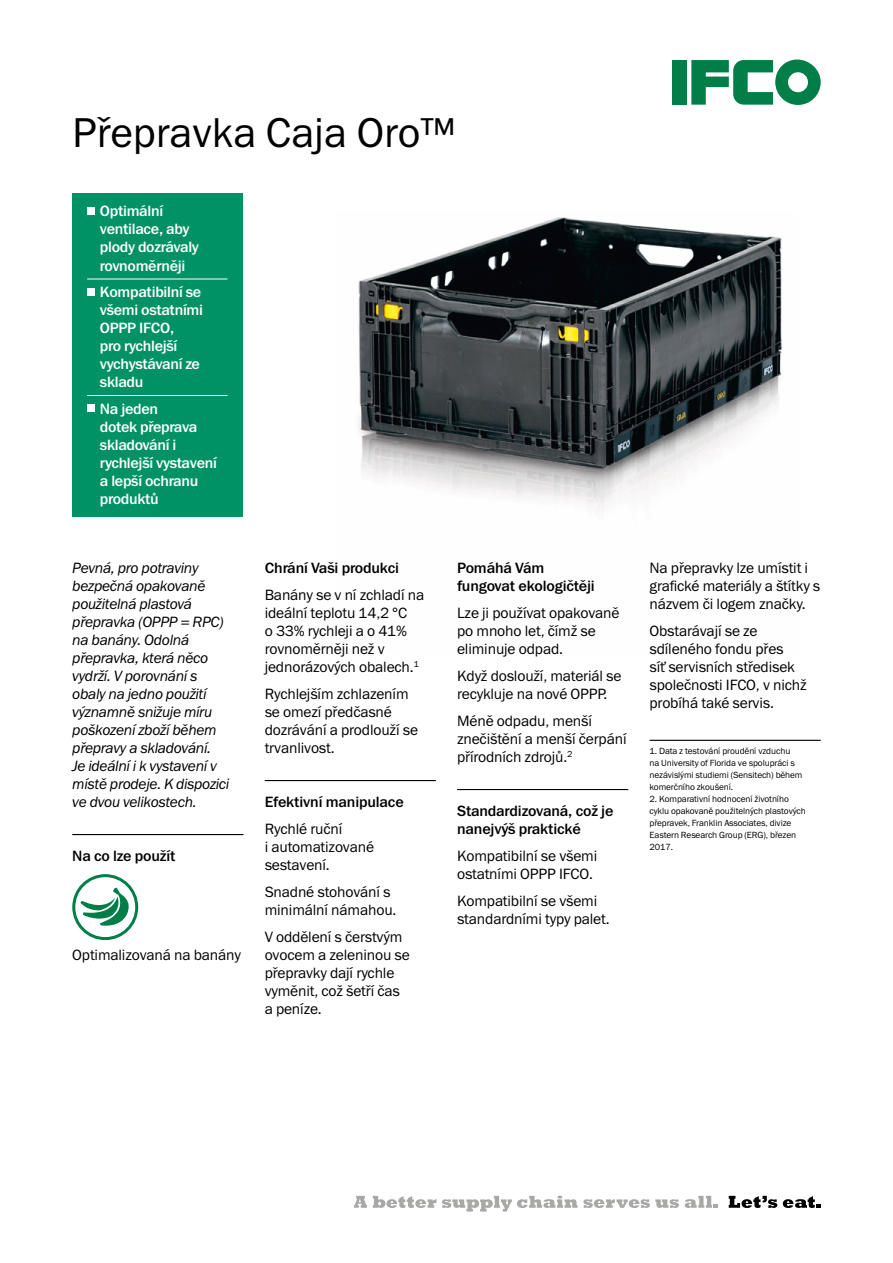
<style>
.page{position:relative;width:893px;height:1263px;background:#fff}
.page>*{position:absolute;margin:0;border:0;box-sizing:border-box;transform-origin:0 0}
.t1{font:42px "Franklin Gothic ITC";color:#000}
.Fliestext{font:15px/18px "Franklin Gothic ITC";letter-spacing:-.01em;color:#000}
.intro_Italic{font:italic 15px/18px "Franklin Gothic ITC";letter-spacing:-.02em;color:#000}
.t2{font:500 15px/18px "Franklin Gothic ITC";letter-spacing:-.02em;color:#fff}
.flies_headline{font:500 15px/18px "Franklin Gothic ITC";letter-spacing:-.01em;color:#000}
.Copytext{font:9px/12px "Franklin Gothic ITC";letter-spacing:-.01em;color:#000}
</style>
<div class="page">
<svg style="left:354px;top:1196px;width:13px;height:12px"></svg>
<svg style="left:373px;top:1196px;width:63px;height:12px"></svg>
<svg style="left:442px;top:1195px;width:135px;height:16px"></svg>
<svg style="left:583px;top:1199px;width:96px;height:9px"></svg>
<svg style="left:685px;top:1196px;width:33px;height:12px"></svg>
<svg style="left:729px;top:1196px;width:48px;height:12px"></svg>
<svg style="left:783px;top:1196px;width:38px;height:12px"></svg>
<div style="left:672px;top:60px;width:14px;height:45px;background:#007e48"></div>
<svg style="left:691px;top:60px;width:130px;height:45px"></svg>
<img style="left:358px;top:217px;width:424px;height:292px">
<hr style="left:72px;top:834px;width:171px;height:1px;background:#000">
<svg style="left:81px;top:887px;width:52px;height:41px"></svg>
<div style="left:72px;top:874px;width:66px;height:66px;border:3px solid #007e48;border-radius:50%"></div>
<hr style="left:265px;top:780px;width:171px;height:1px;background:#000">
<hr style="left:457px;top:789px;width:171px;height:1px;background:#000">
<hr style="left:649px;top:740px;width:172px;height:1px;background:#000">
<div style="left:72px;top:193px;width:170px;height:324px;background:#009265"></div>
<hr style="left:87px;top:279px;width:140px;height:1px;background:#fff">
<hr style="left:87px;top:395px;width:140px;height:1px;background:#fff">
<div style="left:87px;top:208px;width:7px;height:7px;background:#fff"></div>
<div style="left:87px;top:288px;width:7px;height:7px;background:#fff"></div>
<div style="left:87px;top:405px;width:7px;height:7px;background:#fff"></div>
<p class="t1" style="left:72px;top:108px;width:384px">Přepravka Caja Oro™</p>
<p class="t2" style="left:100px;top:203px;width:101px">Optimální ventilace, aby plody dozrávaly rovnoměrněji</p>
<p class="t2" style="left:100px;top:283px;width:105px">Kompatibilní se všemi ostatními<br>OPPP IFCO,<br>pro rychlejší vychystávaní ze skladu</p>
<p class="t2" style="left:100px;top:400px;width:118px">Na jeden<br>dotek přeprava skladování i rychlejší vystavení a lepší ochranu produktů</p>
<p class="intro_Italic" style="left:72px;top:559px;width:158px">Pevná, pro potraviny bezpečná opakovaně použitelná plastová přepravka (OPPP = RPC) na banány. Odolná přepravka, která něco vydrží. V porovnání s obaly na jedno použití významně snižuje míru poškození zboží během přepravy a skladování.<br>Je ideální i k vystavení v místě prodeje. K dispozici ve dvou velikostech.</p>
<p class="flies_headline" style="left:72px;top:847px;width:105px">Na co lze použít</p>
<p class="Fliestext" style="left:72px;top:945px;width:170px">Optimalizovaná na banány</p>
<p class="flies_headline" style="left:265px;top:559px;width:136px">Chrání Vaši produkci</p>
<p class="Fliestext" style="left:265px;top:585px;width:161px">Banány se v ní zchladí na ideální teplotu 14,2 °C<br>o 33% rychleji a o 41% rovnoměrněji než v jednorázových obalech.<sup>1</sup></p>
<p class="Fliestext" style="left:265px;top:684px;width:155px">Rychlejším zchlazením se omezí předčasné dozrávání a prodlouží se trvanlivost.</p>
<p class="flies_headline" style="left:265px;top:793px;width:141px">Efektivní manipulace</p>
<p class="Fliestext" style="left:265px;top:819px;width:111px">Rychlé ruční<br>i automatizované sestavení.</p>
<p class="Fliestext" style="left:265px;top:882px;width:133px">Snadné stohování s minimální námahou.</p>
<p class="Fliestext" style="left:265px;top:927px;width:147px">V oddělení s čerstvým ovocem a zeleninou se přepravky dají rychle vyměnit, což šetří čas a peníze.</p>
<p class="flies_headline" style="left:457px;top:559px;width:139px">Pomáhá Vám fungovat ekologičtěji</p>
<p class="Fliestext" style="left:457px;top:603px;width:164px">Lze ji používat opakovaně po mnoho let, čímž se eliminuje odpad.</p>
<p class="Fliestext" style="left:457px;top:666px;width:166px">Když doslouží, materiál se recykluje na nové OPPP.</p>
<p class="Fliestext" style="left:457px;top:711px;width:171px">Méně odpadu, menší znečištění a menší čerpání přírodních zdrojů.<sup>2</sup></p>
<p class="flies_headline" style="left:457px;top:802px;width:158px">Standardizovaná, což je nanejvýš praktické</p>
<p class="Fliestext" style="left:457px;top:846px;width:142px">Kompatibilní se všemi ostatními OPPP IFCO.</p>
<p class="Fliestext" style="left:457px;top:891px;width:154px">Kompatibilní se všemi standardními typy palet.</p>
<p class="Fliestext" style="left:649px;top:558px;width:172px">Na přepravky lze umístit i grafické materiály a štítky s názvem či logem značky.</p>
<p class="Fliestext" style="left:649px;top:621px;width:159px">Obstarávají se ze sdíleného fondu přes<br>síť servisních středisek společnosti IFCO, v nichž probíhá také servis.</p>
<p class="Copytext" style="left:649px;top:744px;width:154px">1. Data z testování proudění vzduchu<br>na University of Florida ve spolupráci s nezávislými studiemi (Sensitech) během komerčního zkoušení.</p>
<p class="Copytext" style="left:649px;top:792px;width:158px">2. Komparativní hodnocení životního cyklu opakovaně použitelných plastových přepravek, Franklin Associates, divize Eastern Research Group (ERG), březen 2017.</p>
</div>
